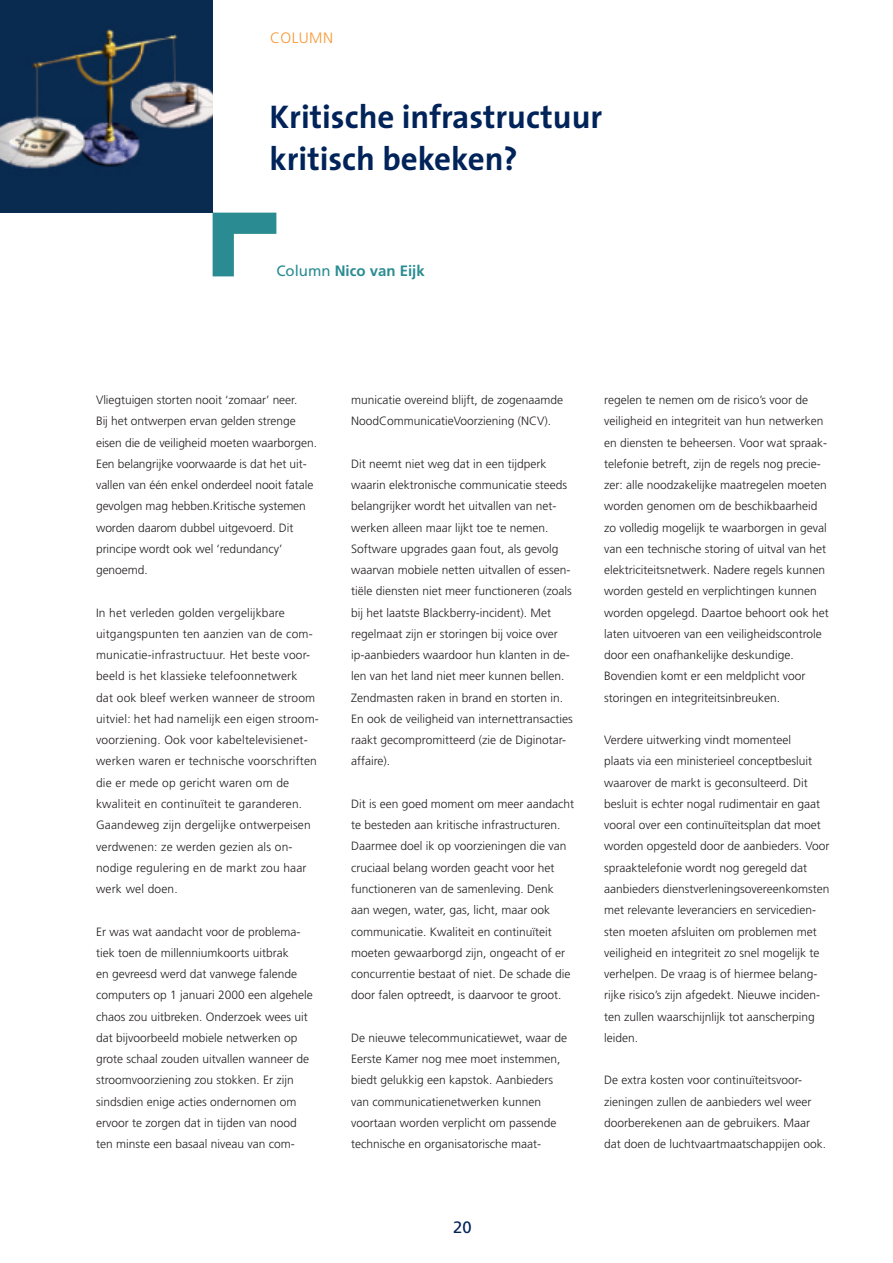
<style>
.page{position:relative;width:893px;height:1263px;background:#fff}
.page>*{position:absolute;margin:0;border:0;box-sizing:border-box;transform-origin:0 0}
.t1{font:700 33px/42.5px "The Sans";color:#002359}
.t2{font:16.5px "Frutiger";color:#002359}
.t3{font:700 15px "Frutiger";color:#2a8c92}
.t4{font:300 15px "Frutiger";letter-spacing:.03em;color:#f79832}
.t5{font:300 12px/21.3px "Frutiger";color:#231f20}
.s1{font-weight:400}
</style>
<div class="page">
<img style="left:0;top:0;width:213px;height:213px">
<svg style="left:213px;top:213px;width:63px;height:63px"></svg>
<p class="t4" style="left:270px;top:32px;width:65px">COLUMN</p>
<h1 class="t1" style="left:270px;top:98px;width:334px">Kritische infrastructuur kritisch bekeken?</h1>
<p class="t3" style="left:276px;top:265px;width:150px"><span class="s1">Column</span> Nico van Eijk</p>
<p class="t5" style="left:96px;top:390px;width:222px">Vliegtuigen storten nooit ‘zomaar’ neer.<br>Bij het ontwerpen ervan gelden strenge eisen die de veiligheid moeten waarborgen.<br>Een belangrijke voorwaarde is dat het uit&shy;vallen van één enkel onderdeel nooit fatale gevolgen mag hebben.Kritische systemen worden daarom dubbel uitgevoerd. Dit principe wordt ook wel ‘redundancy’ genoemd.</p>
<p class="t5" style="left:96px;top:603px;width:224px">In het verleden golden vergelijkbare uitgangspunten ten aanzien van de com&shy;municatie-infrastructuur. Het beste voor&shy;beeld is het klassieke telefoonnetwerk<br>dat ook bleef werken wanneer de stroom uitviel: het had namelijk een eigen stroom&shy;voorziening. Ook voor kabeltelevisienet&shy;werken waren er technische voorschriften die er mede op gericht waren om de kwaliteit en continuïteit te garanderen.<br>Gaandeweg zijn dergelijke ontwerpeisen verdwenen: ze werden gezien als on&shy;nodige regulering en de markt zou haar werk wel doen.</p>
<p class="t5" style="left:96px;top:922px;width:218px">Er was wat aandacht voor de problema&shy;tiek toen de millenniumkoorts uitbrak<br>en gevreesd werd dat vanwege falende computers op 1 januari 2000 een algehele chaos zou uitbreken. Onderzoek wees uit dat bijvoorbeeld mobiele netwerken op grote schaal zouden uitvallen wanneer de stroomvoorziening zou stokken. Er zijn sindsdien enige acties ondernomen om ervoor te zorgen dat in tijden van nood ten minste een basaal niveau van com-</p>
<p class="t5" style="left:351px;top:390px;width:213px">municatie overeind blijft, de zogenaamde<br>NoodCommunicatieVoorziening (NCV).</p>
<p class="t5" style="left:351px;top:454px;width:223px">Dit neemt niet weg dat in een tijdperk waarin elektronische communicatie steeds belangrijker wordt het uitvallen van net&shy;werken alleen maar lijkt toe te nemen.<br>Software upgrades gaan fout, als gevolg waarvan mobiele netten uitvallen of essen&shy;tiële diensten niet meer functioneren (zoals bij het laatste Blackberry-incident). Met regelmaat zijn er storingen bij voice over ip-aanbieders waardoor hun klanten in de&shy;len van het land niet meer kunnen bellen.<br>Zendmasten raken in brand en storten in.<br>En ook de veiligheid van internettransacties raakt gecompromitteerd (zie de Diginotar&shy;affaire).</p>
<p class="t5" style="left:351px;top:794px;width:224px">Dit is een goed moment om meer aandacht te besteden aan kritische infra structuren.<br>Daarmee doel ik op voorzieningen die van cruciaal belang worden geacht voor het functioneren van de samenleving. Denk aan wegen, water, gas, licht, maar ook communicatie. Kwaliteit en continuïteit moeten gewaarborgd zijn, ongeacht of er concurrentie bestaat of niet. De schade die door falen optreedt, is daarvoor te groot.</p>
<p class="t5" style="left:351px;top:1028px;width:218px">De nieuwe telecommunicatiewet, waar de Eerste Kamer nog mee moet instemmen, biedt gelukkig een kapstok. Aanbieders van communicatienetwerken kunnen voortaan worden verplicht om passende technische en organisatorische maat-</p>
<h2 class="t2" style="left:453px;top:1221px;width:20px">20</h2>
<p class="t5" style="left:604px;top:390px;width:226px">regelen te nemen om de risico’s voor de veiligheid en integriteit van hun netwerken en diensten te beheersen. Voor wat spraak&shy;telefonie betreft, zijn de regels nog precie&shy;zer: alle noodzakelijke maatregelen moeten worden genomen om de beschikbaarheid zo volledig mogelijk te waarborgen in geval van een technische storing of uitval van het elektriciteitsnetwerk. Nadere regels kunnen worden gesteld en verplichtingen kunnen worden opgelegd. Daartoe behoort ook het laten uitvoeren van een veiligheids controle door een onafhankelijke deskundige.<br>Bovendien komt er een meldplicht voor storingen en integriteitsinbreuken.</p>
<p class="t5" style="left:604px;top:730px;width:227px">Verdere uitwerking vindt momenteel<br>plaats via een ministerieel conceptbesluit waarover de markt is geconsulteerd. Dit besluit is echter nogal rudimentair en gaat vooral over een continuïteitsplan dat moet worden opgesteld door de aanbieders. Voor spraaktelefonie wordt nog geregeld dat aanbieders dienstverleningsovereenkomsten met relevante leveranciers en servicedien&shy;sten moeten afsluiten om problemen met veiligheid en integriteit zo snel mogelijk te verhelpen. De vraag is of hiermee belang&shy;rijke risico’s zijn afgedekt. Nieuwe inciden&shy;ten zullen waarschijnlijk tot aanscherping leiden.</p>
<p class="t5" style="left:604px;top:1070px;width:224px">De extra kosten voor continuïteitsvoor&shy;zieningen zullen de aanbieders wel weer doorberekenen aan de gebruikers. Maar dat doen de luchtvaartmaatschappijen ook.</p>
</div>
